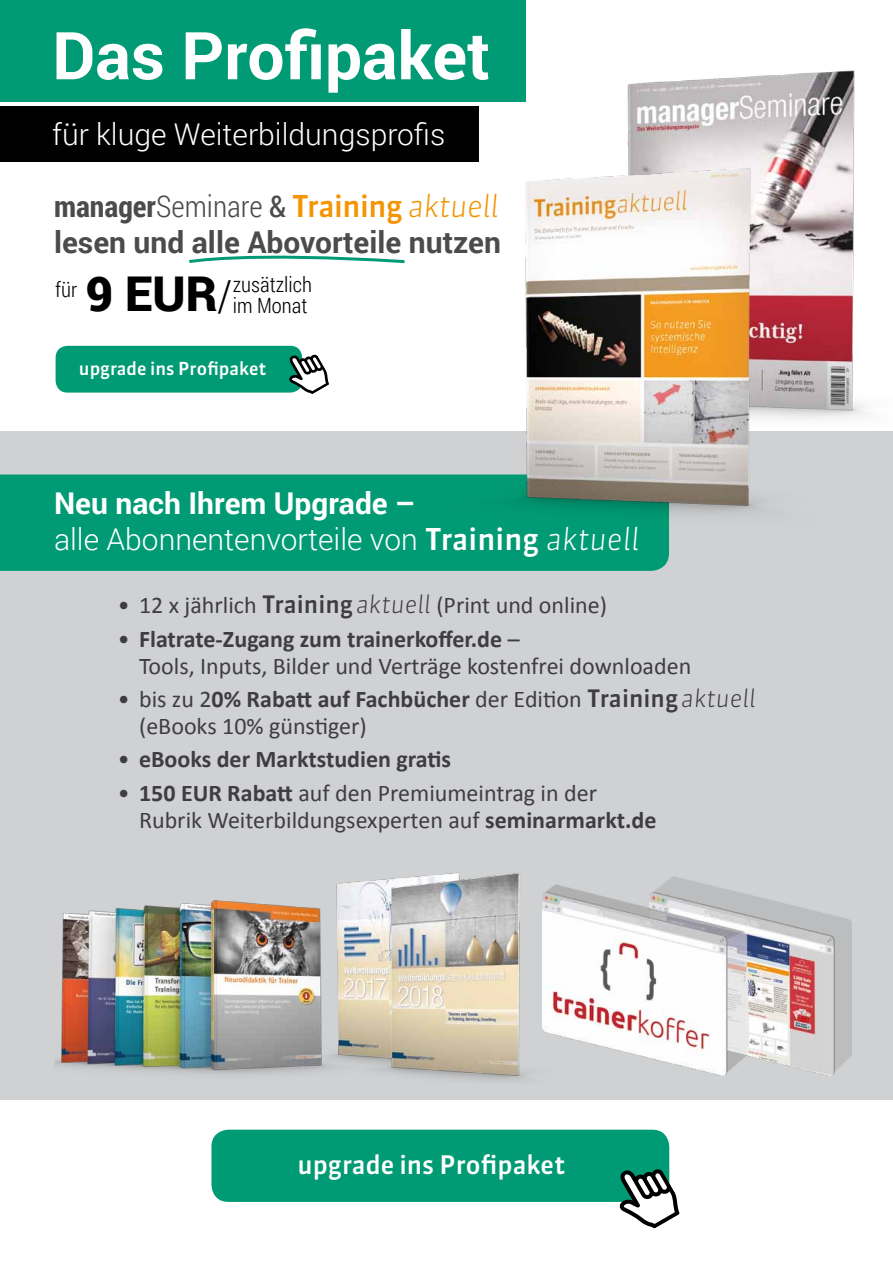
<style>
.page{position:relative;width:893px;height:1263px;background:#fff}
.page>*{position:absolute;margin:0;border:0;box-sizing:border-box;transform-origin:0 0}
.t1{font:700 66px "Roboto";color:#fff}
.t2{font:900 48px "Roboto";color:#000}
.t3{font:300 30px/36px "Roboto";color:#fff}
.t4{font:300 30px "Roboto Condensed";color:#4b4b4d}
.t5{font:700 30px "Roboto";color:#4b4b4d}
.t6{font:500 25.5px "Sanuk OT";color:#fff}
.t7{font:24px/27px "Calibri";color:#3e3d40}
.t8{font:700 24px "Calibri";color:#3e3d40}
.t9{font:300 21px/21px "Roboto Condensed";color:#000}
.t10{font:500 17.85px "Sanuk OT";color:#fff}
.s1{font-weight:700}
.s2{font-weight:400}
.s3{font-family:"Sanuk OT";font-weight:500;color:#f39400}
.s4{font-family:"Sanuk OT";font-style:italic;color:#f39400}
.s5{font-family:"Roboto Condensed";font-weight:300;font-size:42.9px}
.s6{font-family:"Sanuk OT";font-weight:500}
.s7{font-family:"Sanuk OT";font-style:italic}
.s8{font-family:"Sanuk OT";font-weight:300;font-style:italic}
</style>
<div class="page">
<div style="left:0;top:106px;width:479px;height:56px;background:#000"></div>
<div style="left:0;top:432px;width:893px;height:668px;background:#d0d1d2"></div>
<img style="left:415px;top:71px;width:478px;height:361px">
<div style="left:0;top:0;width:525px;height:101px;background:#009b74"></div>
<div style="left:211px;top:1130px;width:458px;height:72px;background:#009b74;border-radius:17px"></div>
<img style="left:54px;top:907px;width:78px;height:163px">
<div style="left:56px;top:346px;width:246px;height:47px;background:#009b74;border-radius:12px"></div>
<svg style="left:289px;top:354px;width:40px;height:40px"></svg>
<svg style="left:619px;top:1168px;width:61px;height:60px"></svg>
<div style="left:0;top:474px;width:669px;height:97px;background:#009b74"></div>
<img style="left:454px;top:161px;width:430px;height:368px">
<img style="left:659px;top:876px;width:192px;height:200px">
<img style="left:132px;top:881px;width:527px;height:267px">
<img style="left:363px;top:872px;width:193px;height:211px">
<svg style="left:189px;top:255px;width:216px;height:9px"></svg>
<h1 class="t1" style="left:52px;top:9px;width:440px">Das Profipaket</h1>
<p class="t3" style="left:52px;top:115px;width:395px">für kluge Weiterbildungsprofis</p>
<p class="t4" style="left:54px;top:186px;width:446px"><span class="s1">manager</span>Seminare <span class="s2">&amp;</span> <span class="s3">Training</span> <span class="s4">aktuell</span></p>
<p class="t5" style="left:54px;top:221px;width:449px">lesen und alle Abovorteile nutzen</p>
<h2 class="t2" style="left:86px;top:260px;width:148px">9 EUR<span class="s5">/</span></h2>
<p class="t9" style="left:233px;top:274px;width:81px">zusätzlich im Monat</p>
<p class="t9" style="left:55px;top:278px;width:24px">für</p>
<p class="t10" style="left:79px;top:357px;width:189px">upgrade ins Profipaket</p>
<p class="t3" style="left:54px;top:484px;width:587px"><span class="s1">Neu nach Ihrem Upgrade –<br></span>alle Abonnentenvorteile von <span class="s6">Training</span> <span class="s7">aktuell</span></p>
<p class="t7" style="left:118px;top:590px;width:491px">• 12 x jährlich <span class="s6">Training</span><span class="s8">aktuell</span> (Print und online)</p>
<p class="t7" style="left:139px;top:624px;width:554px;text-indent:-21px">• <span class="s1">Flatrate-Zugang zum trainerkoffer.de</span> –<br>Tools, Inputs, Bilder und Verträge kostenfrei downloaden</p>
<p class="t7" style="left:139px;top:684px;width:618px;text-indent:-21px">• bis zu 2<span class="s1">0% Rabatt auf Fachbücher</span> der Edition <span class="s6">Training</span><span class="s8">aktuell </span>(eBooks 10% günstiger)</p>
<p class="t8" style="left:118px;top:744px;width:335px"><span class="s2">•</span> eBooks der Marktstudien gratis</p>
<p class="t7" style="left:139px;top:778px;width:519px;text-indent:-21px">• <span class="s1">150 EUR Rabatt</span> auf den Premiumeintrag in der<br>Rubrik Weiterbildungsexperten auf <span class="s1">seminarmarkt.de</span></p>
<p class="t6" style="left:298px;top:1149px;width:270px">upgrade ins Profipaket</p>
</div>
